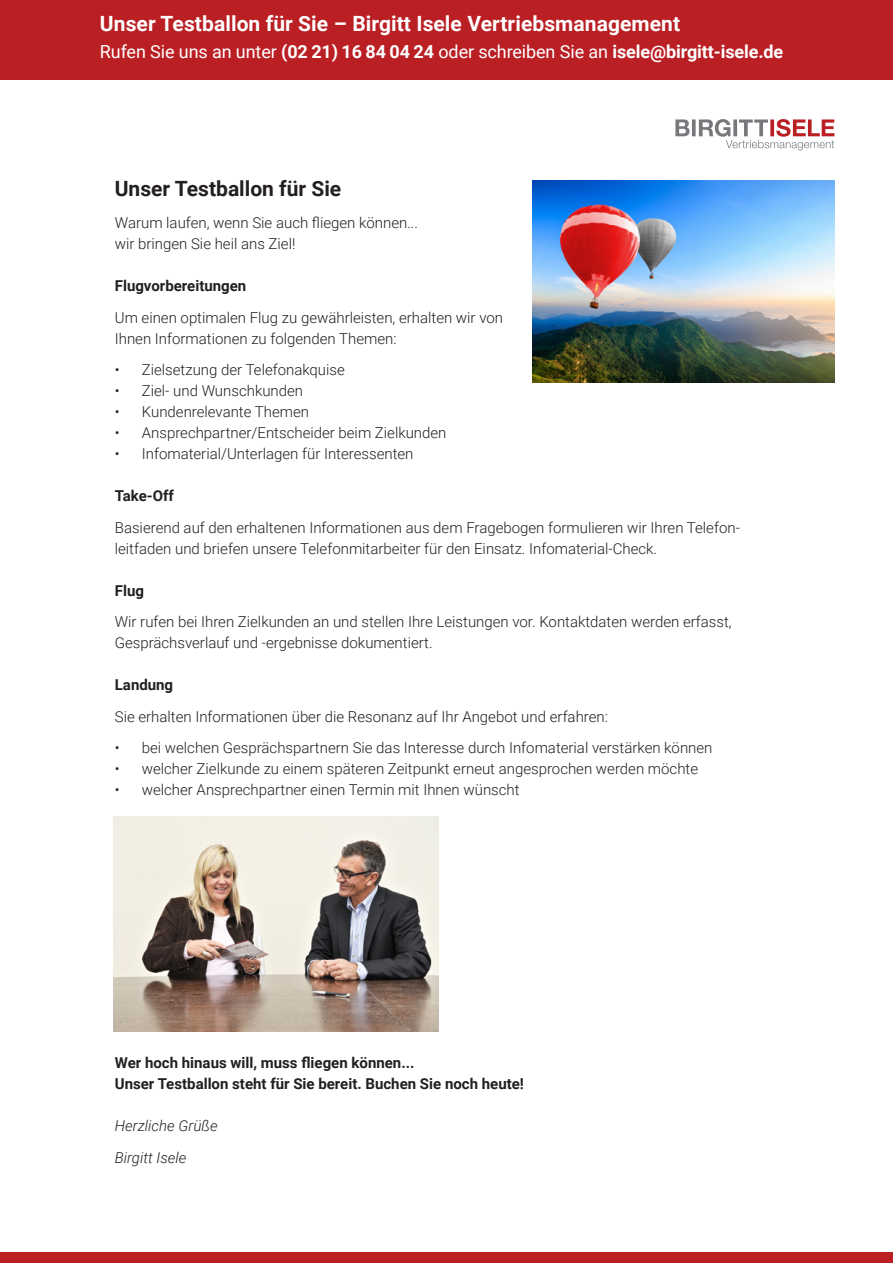
<style>
.page{position:relative;width:893px;height:1263px;background:#fff}
.page>*{position:absolute;margin:0;border:0;box-sizing:border-box;transform-origin:0 0}
.t1{font:700 21px "Roboto";letter-spacing:.005em;color:#fff}
.t2{font:700 21px "Roboto";color:#231f20}
.t3{font:18px "Roboto";letter-spacing:-.005em;color:#fff}
.t4{font:300 15px/21px "Roboto";color:#231f20}
.t5{font:700 15px/21px "Roboto";color:#231f20}
.t6{font:italic 300 15px/31.5px "Roboto";color:#231f20}
.s1{font-weight:700}
</style>
<div class="page">
<div style="left:0;top:0;width:893px;height:80px;background:#ba1f24"></div>
<div style="left:0;top:1252px;width:893px;height:11px;background:#ba1f24"></div>
<svg style="left:675px;top:119px;width:159px;height:31px"></svg>
<img style="left:114px;top:816px;width:324px;height:215px">
<img style="left:532px;top:181px;width:302px;height:201px">
<h1 class="t1" style="left:100px;top:9px;width:582px">Unser Testballon für Sie – Birgitt Isele Vertriebsmanagement</h1>
<p class="t3" style="left:100px;top:39px;width:685px">Rufen Sie uns an unter <span class="s1">(02 21) 16 84 04 24</span> oder schreiben Sie an <span class="s1">isele@birgitt-isele.de</span></p>
<h1 class="t2" style="left:115px;top:174px;width:228px">Unser Testballon für Sie</h1>
<p class="t4" style="left:115px;top:212px;width:305px">Warum laufen, wenn Sie auch fliegen können... wir bringen Sie heil ans Ziel!</p>
<p class="t5" style="left:115px;top:275px;width:133px">Flugvorbereitungen</p>
<p class="t4" style="left:115px;top:306px;width:390px">Um einen optimalen Flug zu gewährleisten, erhalten wir von<br>Ihnen Informationen zu folgenden Themen:</p>
<p class="t4" style="left:115px;top:359px;width:232px">• Zielsetzung der Telefonakquise</p>
<p class="t4" style="left:115px;top:380px;width:190px">• Ziel- und Wunschkunden</p>
<p class="t4" style="left:115px;top:401px;width:196px">• Kundenrelevante Themen</p>
<p class="t4" style="left:115px;top:422px;width:333px">• Ansprechpartner/Entscheider beim Zielkunden</p>
<p class="t4" style="left:115px;top:443px;width:300px">• Infomaterial/Unterlagen für Interessenten</p>
<p class="t5" style="left:115px;top:485px;width:60px">Take-Off</p>
<p class="t4" style="left:115px;top:516px;width:627px">Basierend auf den erhaltenen Informationen aus dem Fragebogen formulieren wir Ihren Telefon&shy;leitfaden und briefen unsere Telefonmitarbeiter für den Einsatz. Infomaterial-Check.</p>
<p class="t5" style="left:115px;top:579px;width:31px">Flug</p>
<p class="t4" style="left:115px;top:611px;width:618px">Wir rufen bei Ihren Zielkunden an und stellen Ihre Leistungen vor. Kontaktdaten werden erfasst,<br>Gesprächsverlauf und -ergebnisse dokumentiert.</p>
<p class="t5" style="left:115px;top:674px;width:60px">Landung</p>
<p class="t4" style="left:115px;top:705px;width:495px">Sie erhalten Informationen über die Resonanz auf Ihr Angebot und erfahren:</p>
<p class="t4" style="left:115px;top:737px;width:599px">• bei welchen Gesprächspartnern Sie das Interesse durch Infomaterial verstärken können</p>
<p class="t4" style="left:115px;top:758px;width:585px">• welcher Zielkunde zu einem späteren Zeitpunkt erneut angesprochen werden möchte</p>
<p class="t4" style="left:115px;top:779px;width:406px">• welcher Ansprechpartner einen Termin mit Ihnen wünscht</p>
<p class="t5" style="left:115px;top:1052px;width:411px">Wer hoch hinaus will, muss fliegen können...<br>Unser Testballon steht für Sie bereit. Buchen Sie noch heute!</p>
<p class="t6" style="left:115px;top:1109px;width:104px">Herzliche Grüße<br>Birgitt Isele</p>
</div>
